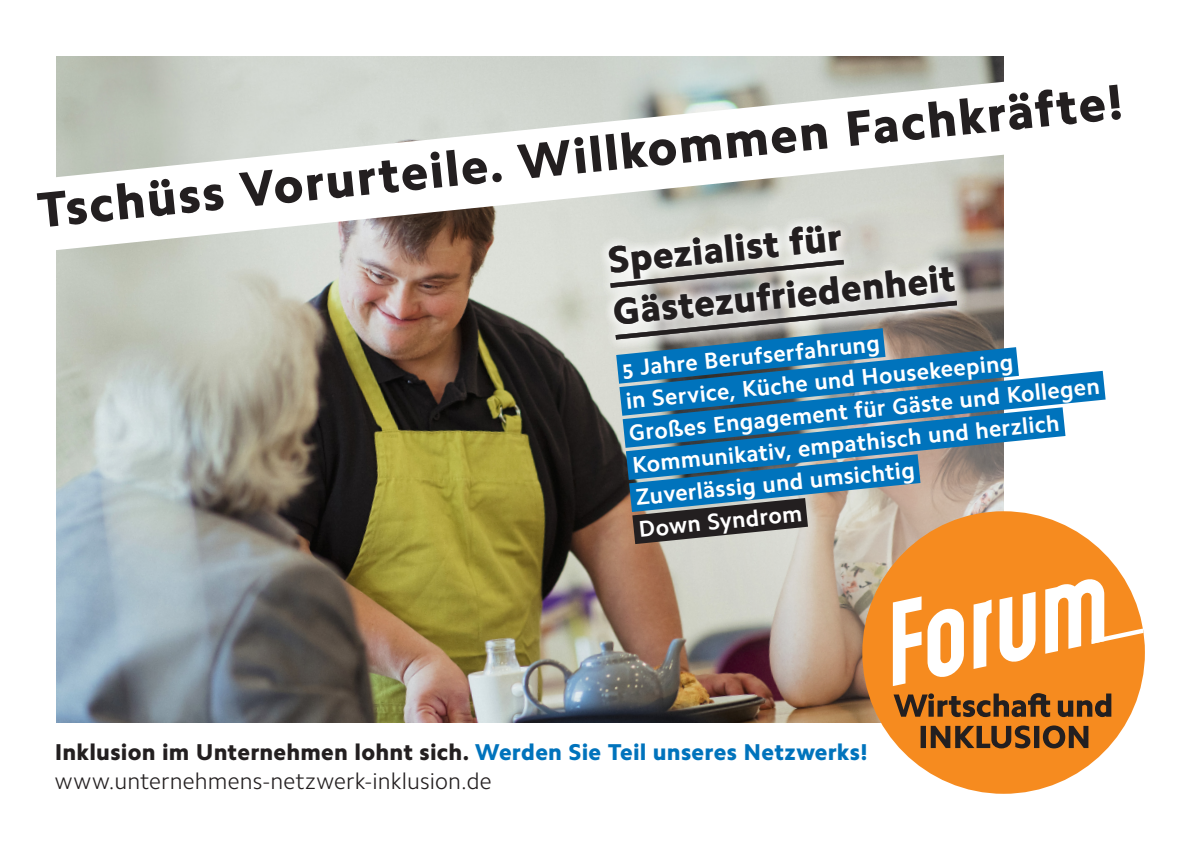
<style>
.page{position:relative;width:1191px;height:842px;background:#fff}
.page>*{position:absolute;margin:0;border:0;box-sizing:border-box;transform-origin:0 0}
.t1{font:800 50px "Camphor Pro";color:#231f20}
.t2{font:800 37.4px "Camphor Pro";color:#231f20}
.t3{font:800 23px "Camphor Pro";letter-spacing:.01em;color:#231f20}
.t4{font:300 23px "Camphor Pro";letter-spacing:.005em;color:#231f20}
.t5{font:700 22.9px "Camphor Pro";color:#fff}
.s1{color:#0073bc}
</style>
<div class="page">
<img style="left:57px;top:57px;width:946px;height:665px">
<svg style="left:56px;top:68px;width:948px;height:185px"></svg>
<div style="left:862px;top:511px;width:282px;height:283px;background:#f68b1f;border-radius:50%"></div>
<svg style="left:893px;top:579px;width:251px;height:107px"></svg>
<svg style="left:920px;top:725px;width:168px;height:23px"></svg>
<svg style="left:893px;top:693px;width:218px;height:24px"></svg>
<svg style="left:597px;top:214px;width:371px;height:116px"></svg>
<svg style="left:606px;top:257px;width:242px;height:33px"></svg>
<svg style="left:586px;top:298px;width:375px;height:103px;background:#bdbbb7"></svg>
<svg style="left:589px;top:330px;width:428px;height:103px;background:#628498"></svg>
<svg style="left:592px;top:354px;width:514px;height:111px;background:#388bbe"></svg>
<svg style="left:596px;top:390px;width:499px;height:107px"></svg>
<svg style="left:599px;top:437px;width:351px;height:124px;background:#608193"></svg>
<p class="t1" style="left:34px;top:183px;width:1092px;rotate:-6deg">Tschüss Vorurteile. Willkommen Fachkräfte!</p>
<p class="t2" style="left:606px;top:239px;width:236px;rotate:-6deg">Spezialist für</p>
<p class="t2" style="left:611px;top:291px;width:345px;rotate:-6deg">Gästezufriedenheit</p>
<p class="t5" style="left:621px;top:356px;width:260px;rotate:-6deg">5 Jahre Berufserfahrung</p>
<p class="t5" style="left:624px;top:388px;width:390px;rotate:-6deg">in Service, Küche und Housekeeping</p>
<p class="t5" style="left:628px;top:421px;width:474px;rotate:-6deg">Großes Engagement für Gäste und Kollegen</p>
<p class="t5" style="left:631px;top:453px;width:431px;rotate:-6deg">Kommunikativ, empathisch und herzlich</p>
<p class="t5" style="left:634px;top:484px;width:282px;rotate:-6deg">Zuverlässig und umsichtig</p>
<p class="t5" style="left:637px;top:516px;width:165px;rotate:-6deg">Down Syndrom</p>
<p class="t3" style="left:55px;top:739px;width:814px">Inklusion im Unternehmen lohnt sich. <span class="s1">Werden Sie Teil unseres Netzwerks!</span></p>
<p class="t4" style="left:55px;top:768px;width:438px">www.unternehmens-netzwerk-inklusion.de</p>
</div>
